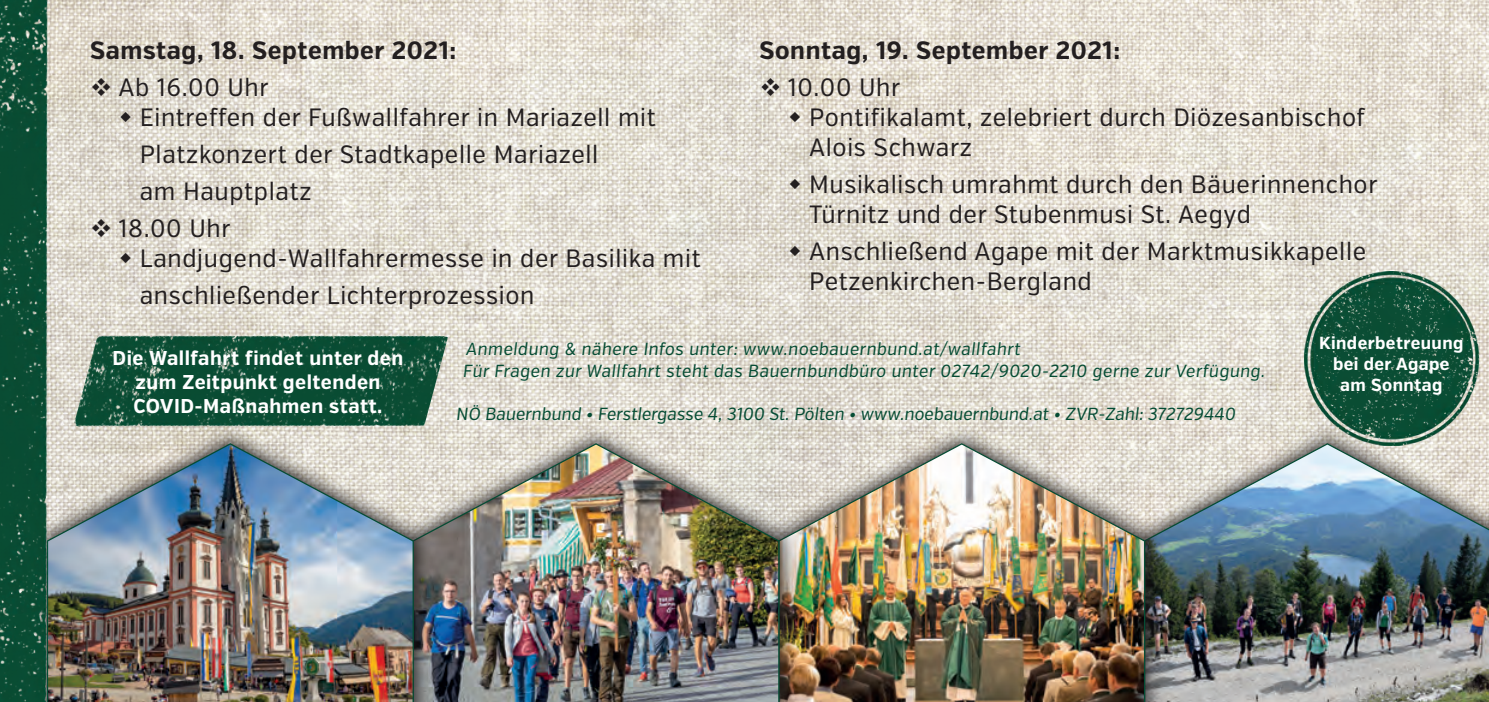
<style>
.page{position:relative;width:1489px;height:702px;background:#fff}
.page>*{position:absolute;margin:0;border:0;box-sizing:border-box;transform-origin:0 0}
.t1{font:25px/30px "Verb Cond";letter-spacing:.025em;color:#231f20}
.t2{font:700 25px "Verb Cond";letter-spacing:.025em;color:#231f20}
.t3{font:700 20px/24px "Verb Cond";letter-spacing:.025em;color:#fff;text-align:center}
.t4{font:17.5px/22.5px "Verb Cond";letter-spacing:.02em;color:#054c34}
.t5{font:700 17.5px/21px "Verb Cond";letter-spacing:.025em;color:#fff;text-align:center}
</style>
<div class="page">
<img style="left:136px;top:0;width:1352px;height:356px">
<svg style="left:1254px;top:356px;width:234px;height:86px"></svg>
<img style="left:1254px;top:442px;width:234px;height:260px">
<img style="left:889px;top:356px;width:365px;height:346px">
<img style="left:889px;top:442px;width:257px;height:260px">
<img style="left:523px;top:356px;width:366px;height:346px">
<img style="left:523px;top:442px;width:257px;height:260px">
<img style="left:415px;top:356px;width:108px;height:346px">
<img style="left:136px;top:471px;width:279px;height:231px">
<img style="left:0;top:0;width:136px;height:702px">
<img style="left:1304px;top:272px;width:173px;height:173px">
<img style="left:74px;top:295px;width:374px;height:176px">
<svg style="left:92px;top:77px;width:18px;height:19px"></svg>
<svg style="left:120px;top:111px;width:11px;height:11px"></svg>
<svg style="left:92px;top:219px;width:18px;height:18px"></svg>
<svg style="left:120px;top:253px;width:11px;height:10px"></svg>
<svg style="left:761px;top:77px;width:18px;height:19px"></svg>
<svg style="left:790px;top:111px;width:10px;height:11px"></svg>
<svg style="left:790px;top:178px;width:10px;height:11px"></svg>
<svg style="left:789px;top:245px;width:11px;height:11px"></svg>
<p class="t2" style="left:90px;top:35px;width:368px">Samstag, 18. September 2021:</p>
<p class="t1" style="left:140px;top:72px;width:517px;text-indent:-21px">Ab 16.00 Uhr<br>Eintreffen der Fußwallfahrer in Mariazell mit</p>
<p class="t1" style="left:140px;top:139px;width:460px">Platzkonzert der Stadtkapelle Mariazell</p>
<p class="t1" style="left:140px;top:177px;width:173px">am Hauptplatz</p>
<p class="t1" style="left:118px;top:214px;width:114px">18.00 Uhr</p>
<p class="t1" style="left:140px;top:240px;width:562px;line-height:37px">Landjugend-Wallfahrermesse in der Basilika mit anschließender Lichterprozession</p>
<p class="t2" style="left:759px;top:35px;width:362px">Sonntag, 19. September 2021:</p>
<p class="t1" style="left:809px;top:72px;width:557px;text-indent:-21px">10.00 Uhr<br>Pontifikalamt, zelebriert durch Diözesanbischof<br>Alois Schwarz</p>
<p class="t1" style="left:809px;top:169px;width:570px">Musikalisch umrahmt durch den Bäuerinnenchor<br>Türnitz und der Stubenmusi St. Aegyd</p>
<p class="t1" style="left:809px;top:237px;width:558px">Anschließend Agape mit der Marktmusikkapelle<br>Petzenkirchen-Bergland</p>
<p class="t3" style="left:113px;top:346px;width:292px">Die Wallfahrt findet unter den zum Zeitpunkt geltenden<br>COVID-Maßnahmen statt.</p>
<p class="t4" style="left:462px;top:338px;width:806px">Anmeldung &amp; nähere Infos unter: www.noebauernbund.at/wallfahrt<br>Für Fragen zur Wallfahrt steht das Bauernbundbüro unter 02742/9020-2210 gerne zur Verfügung.</p>
<p class="t4" style="left:456px;top:403px;width:783px">NÖ Bauernbund • Ferstlergasse 4, 3100 St. Pölten • www.noebauernbund.at • ZVR-Zahl: 372729440</p>
<p class="t5" style="left:1318px;top:333px;width:146px">Kinderbetreuung bei der Agape am Sonntag</p>
</div>
